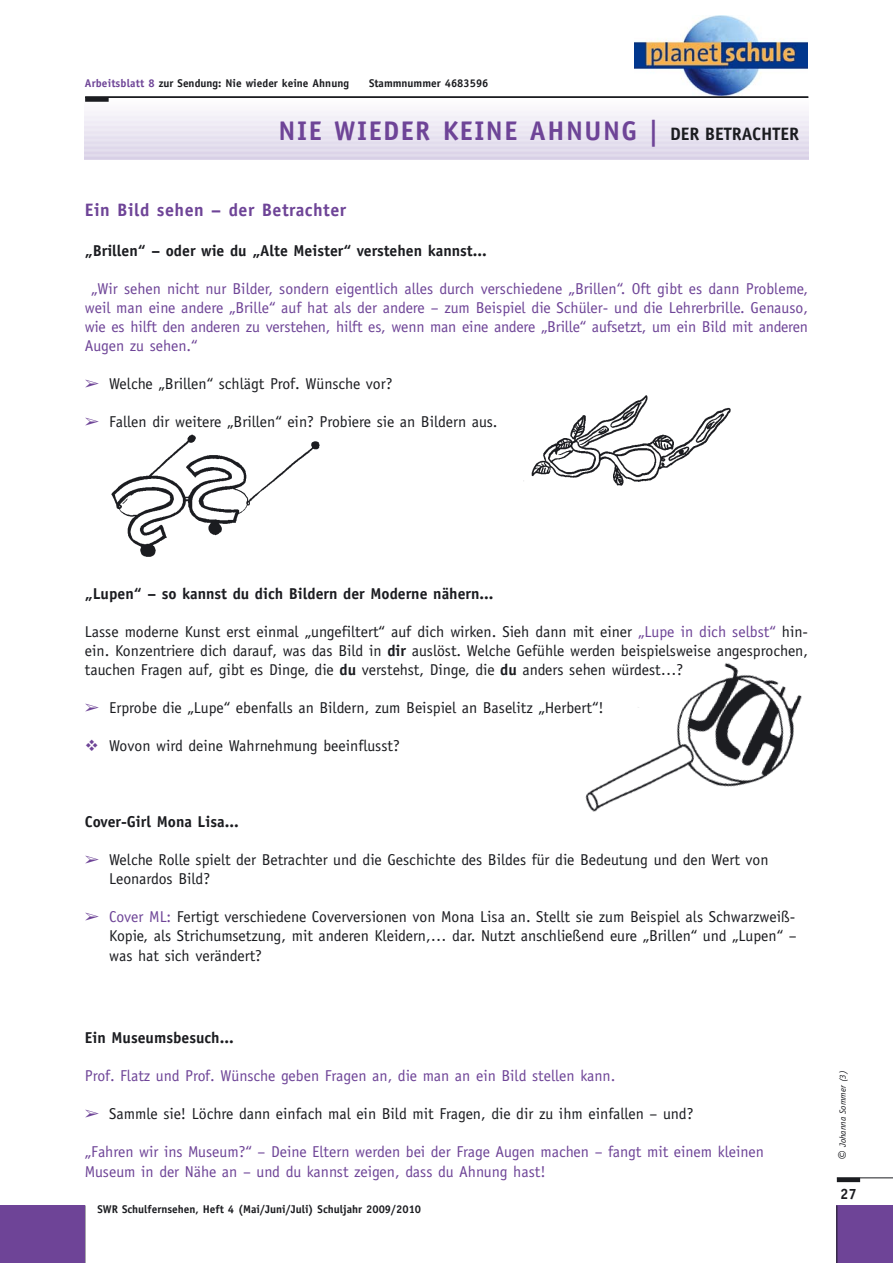
<style>
.page{position:relative;width:893px;height:1263px;background:#fff}
.page>*{position:absolute;margin:0;border:0;box-sizing:border-box;transform-origin:0 0}
.t1{font:700 27px "Officina Sans";letter-spacing:.055em;color:#6e4497}
.t2{font:700 18px "Officina Sans";letter-spacing:.03em;color:#6e4497}
.t3{font:15.75px/19px "Officina Sans";color:#1b1c20;text-align:justify}
.t4{font:15.75px/19px "Officina Sans";color:#6e4497;text-align:justify}
.t5{font:700 15.75px "Officina Sans";color:#1b1c20}
.t6{font:700 15px "Officina Sans";color:#1b1c20}
.t7{font:700 11.25px "Officina Sans";color:#1b1c20}
.t8{font:italic 9px "Officina Sans";color:#1b1c20}
.s1{color:#6e4497}
.s2{font-size:18px;color:#1b1c20}
.s3{font-weight:700}
.s4{font-size:16.5px}
</style>
<div class="page">
<img style="left:585px;top:663px;width:217px;height:149px">
<img style="left:111px;top:434px;width:209px;height:123px">
<div style="left:836px;top:1205px;width:56px;height:58px;background:#6e4497"></div>
<hr style="left:836px;top:1178px;width:24px;height:4px;background:#1b1c20">
<hr style="left:836px;top:1178px;width:56px;height:1px;background:#1b1c20">
<hr style="left:836px;top:1206px;width:1px;height:57px;background:#1b1c20">
<div style="left:0;top:1205px;width:85px;height:58px;background:#6e4497"></div>
<hr style="left:85px;top:155px;width:723px;height:4px;background:#d8d0e6">
<hr style="left:85px;top:152px;width:723px;height:4px;background:#e1dcec">
<div style="left:85px;top:150px;width:723px;height:5px;background:#dcd4e9"></div>
<hr style="left:85px;top:147px;width:723px;height:4px;background:#e4dfee">
<div style="left:85px;top:145px;width:723px;height:5px;background:#dfd8eb"></div>
<div style="left:85px;top:140px;width:723px;height:5px;background:#e2dced"></div>
<div style="left:85px;top:135px;width:723px;height:5px;background:#e5e0ef"></div>
<div style="left:85px;top:130px;width:723px;height:5px;background:#e9e4f1"></div>
<div style="left:85px;top:125px;width:723px;height:5px;background:#ece7f3"></div>
<div style="left:85px;top:120px;width:723px;height:5px;background:#efebf5"></div>
<div style="left:85px;top:115px;width:723px;height:5px;background:#f2eff7"></div>
<hr style="left:85px;top:111px;width:723px;height:4px;background:#f6f3f9">
<hr style="left:85px;top:107px;width:723px;height:4px;background:#f8f6fa">
<hr style="left:85px;top:103px;width:723px;height:4px;background:#faf9fc">
<div style="left:85px;top:97px;width:24px;height:5px;background:#1b1c20"></div>
<hr style="left:85px;top:97px;width:723px;height:1px;background:#1b1c20">
<img style="left:523px;top:395px;width:208px;height:91px">
<img style="left:634px;top:16px;width:173px;height:79px">
<p class="t7" style="left:85px;top:79px;width:266px"><span class="s1">Arbeitsblatt 8</span> zur Sendung: Nie wieder keine Ahnung</p>
<p class="t7" style="left:369px;top:79px;width:121px">Stammnummer 4683596</p>
<h1 class="t1" style="left:278px;top:120px;width:522px">NIE WIEDER KEINE AHNUNG | <span class="s2">DER BETRACHTER</span></h1>
<p class="t2" style="left:85px;top:203px;width:263px">Ein Bild sehen – der Betrachter</p>
<p class="t5" style="left:85px;top:244px;width:403px">„Brillen“ – oder wie du „Alte Meister“ verstehen kannst...</p>
<p class="t4" style="left:85px;top:280px;width:724px;text-indent:6px">„Wir sehen nicht nur Bilder, sondern eigentlich alles durch verschiedene „Brillen“. Oft gibt es dann Probleme, weil man eine andere „Brille“ auf hat als der andere – zum Beispiel die Schüler- und die Lehrerbrille. Genauso, wie es hilft den anderen zu verstehen, hilft es, wenn man eine andere „Brille“ aufsetzt, um ein Bild mit anderen Augen zu sehen.“</p>
<p class="t3" style="left:85px;top:375px;width:309px"><span class="s1">➢</span> Welche „Brillen“ schlägt Prof. Wünsche vor?</p>
<p class="t3" style="left:85px;top:414px;width:414px"><span class="s1">➢</span> Fallen dir weitere „Brillen“ ein? Probiere sie an Bildern aus.</p>
<p class="t5" style="left:85px;top:587px;width:410px">„Lupen“ – so kannst du dich Bildern der Moderne nähern...</p>
<p class="t3" style="left:85px;top:623px;width:724px">Lasse moderne Kunst erst einmal „ungefiltert“ auf dich wirken. Sieh dann mit einer <span class="s1">„Lupe in dich selbst“</span> hin&shy;ein. Konzentriere dich darauf, was das Bild in <span class="s3">dir</span> auslöst. Welche Gefühle werden beispielsweise angesprochen, tauchen Fragen auf, gibt es Dinge, die <span class="s3">du</span> verstehst, Dinge, die <span class="s3">du</span> anders sehen würdest…?</p>
<p class="t3" style="left:85px;top:699px;width:520px"><span class="s1">➢</span> Erprobe die „Lupe“ ebenfalls an Bildern, zum Beispiel an Baselitz „Herbert“!</p>
<p class="t3" style="left:109px;top:737px;width:292px">Wovon wird deine Wahrnehmung beeinflusst?</p>
<p class="t5" style="left:85px;top:816px;width:155px">Cover-Girl Mona Lisa...</p>
<p class="t3" style="left:109px;top:852px;width:661px;text-indent:-24px"><span class="s1">➢</span> Welche Rolle spielt der Betrachter und die Geschichte des Bildes für die Bedeutung und den Wert von<br>Leonardos Bild?</p>
<p class="t3" style="left:109px;top:909px;width:689px;text-indent:-24px"><span class="s1">➢ Cover ML:</span> Fertigt verschiedene Coverversionen von Mona Lisa an. Stellt sie zum Beispiel als Schwarzweiß-Kopie, als Strichumsetzung, mit anderen Kleidern,… dar. Nutzt anschließend eure „Brillen“ und „Lupen“ – was hat sich verändert?</p>
<p class="t5" style="left:85px;top:1032px;width:150px">Ein Museumsbesuch...</p>
<p class="t4" style="left:85px;top:1068px;width:532px">Prof. Flatz und Prof. Wünsche geben Fragen an, die man an ein Bild stellen kann.</p>
<p class="t3" style="left:85px;top:1106px;width:610px"><span class="s1">➢</span> Sammle sie! Löchre dann einfach mal ein Bild mit Fragen, die dir zu ihm einfallen – und?</p>
<p class="t4" style="left:85px;top:1144px;width:680px">„Fahren wir ins Museum?“ – Deine Eltern werden bei der Frage Augen machen – fangt mit einem kleinen<br>Museum in der Nähe an – und du kannst zeigen, dass du Ahnung hast!</p>
<p class="t7" style="left:97px;top:1205px;width:325px">SWR Schulfernsehen, Heft 4 (Mai/Juni/Juli) Schuljahr 2009/2010</p>
<p class="t8" style="left:839px;top:1160px;width:91px;rotate:-90deg"><span class="s4">©</span> Johanna Sommer (3)</p>
<p class="t6" style="left:840px;top:1188px;width:18px">27</p>
</div>
